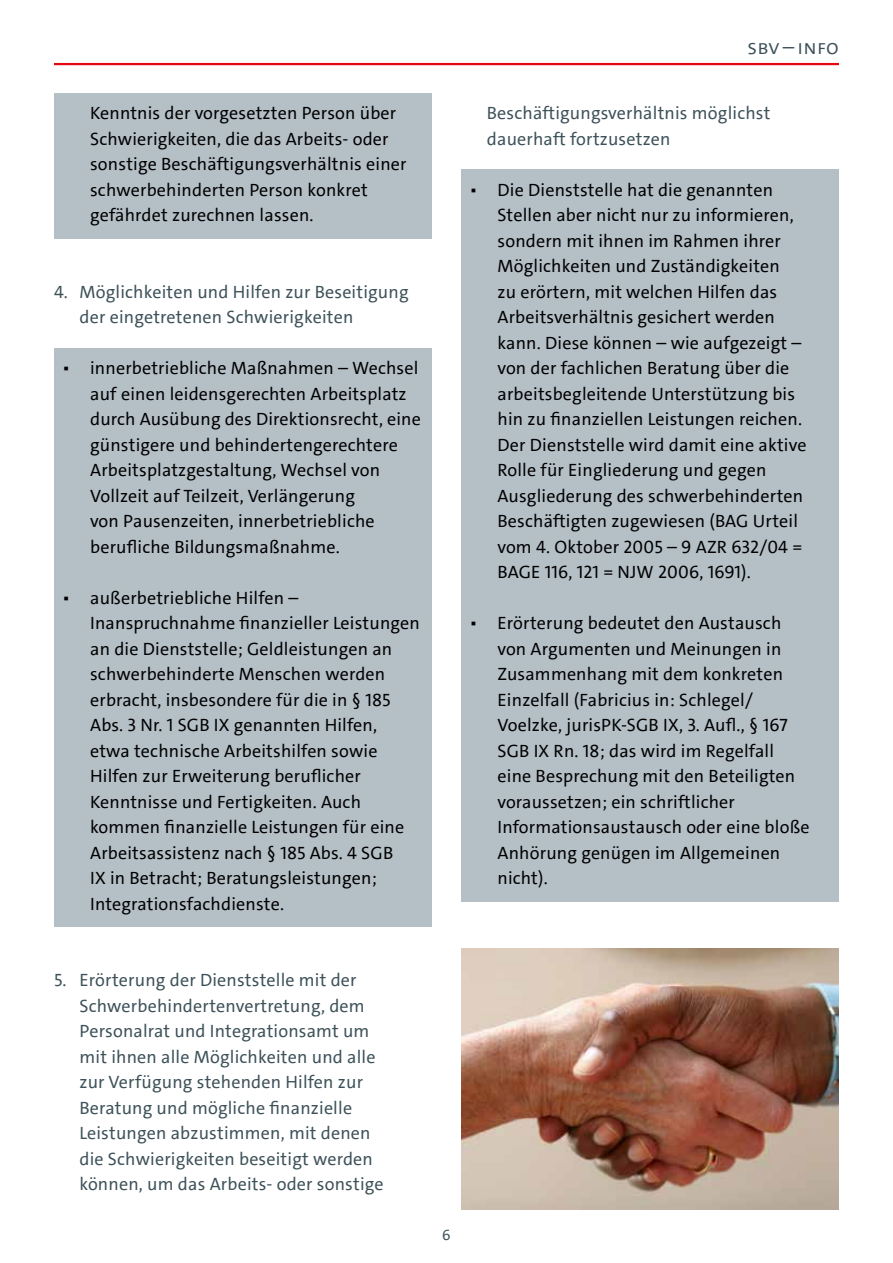
<style>
.page{position:relative;width:893px;height:1263px;background:#fff}
.page>*{position:absolute;margin:0;border:0;box-sizing:border-box;transform-origin:0 0}
.t1{font:21px "The Sans UHH Semi Light Caps";letter-spacing:.01em;color:#3d5159}
.t2{font:18px/25.5px "The Sans UHH";letter-spacing:.01em;color:#000}
.t3{font:18px/25.5px "The Sans UHH";letter-spacing:.01em;color:#3d5159}
.t4{font:15px "The Sans UHH";color:#3d5159}
</style>
<div class="page">
<hr style="left:54px;top:63px;width:785px;height:2px;background:#e30613">
<div style="left:461px;top:169px;width:378px;height:452px;background:#b4bfc6"></div>
<div style="left:461px;top:603px;width:378px;height:298px;background:#b4bfc6"></div>
<div style="left:54px;top:93px;width:378px;height:145px;background:#b4bfc6"></div>
<div style="left:54px;top:348px;width:378px;height:247px;background:#b4bfc6"></div>
<div style="left:54px;top:577px;width:378px;height:350px;background:#b4bfc6"></div>
<img style="left:461px;top:948px;width:378px;height:261px">
<p class="t2" style="left:90px;top:100px;width:318px">Kenntnis der vorgesetzten Person über Schwierigkeiten, die das Arbeits- oder sonstige Beschäftigungsverhältnis einer schwerbehinderten Person konkret gefährdet zurechnen lassen.</p>
<p class="t3" style="left:80px;top:279px;width:331px;text-indent:-26px">4. Möglichkeiten und Hilfen zur Beseitigung der eingetretenen Schwierigkeiten</p>
<p class="t2" style="left:90px;top:355px;width:332px;text-indent:-28px">▪ innerbetriebliche Maßnahmen – Wechsel auf einen leidensgerechten Arbeitsplatz durch Ausübung des Direktionsrecht, eine günstigere und behindertengerechtere Arbeitsplatzgestaltung, Wechsel von Vollzeit auf Teilzeit, Verlängerung<br>von Pausenzeiten, innerbetriebliche berufliche Bildungsmaßnahme.</p>
<p class="t2" style="left:90px;top:585px;width:331px;text-indent:-28px">▪ außerbetriebliche Hilfen – Inanspruchnahme finanzieller Leistungen an die Dienststelle; Geldleistungen an schwerbehinderte Menschen werden erbracht, insbesondere für die in § 185<br>Abs. 3 Nr. 1 SGB IX genannten Hilfen, etwa technische Arbeitshilfen sowie Hilfen zur Erweiterung beruflicher Kenntnisse und Fertigkeiten. Auch kommen finanzielle Leistungen für eine Arbeitsassistenz nach § 185 Abs. 4 SGB<br>IX in Betracht; Beratungsleistungen; Integrationsfachdienste.</p>
<p class="t1" style="left:747px;top:34px;width:93px">SBV – INFO</p>
<p class="t3" style="left:487px;top:100px;width:285px">Beschäftigungsverhältnis möglichst dauerhaft fortzusetzen</p>
<p class="t2" style="left:497px;top:177px;width:310px;text-indent:-28px">▪ Die Dienststelle hat die genannten Stellen aber nicht nur zu informieren, sondern mit ihnen im Rahmen ihrer Möglichkeiten und Zuständigkeiten<br>zu erörtern, mit welchen Hilfen das Arbeitsverhältnis gesichert werden kann. Diese können – wie aufgezeigt – von der fachlichen Beratung über die arbeitsbegleitende Unterstützung bis hin zu finanziellen Leistungen reichen.<br>Der Dienststelle wird damit eine aktive Rolle für Eingliederung und gegen Ausgliederung des schwerbehinderten Beschäftigten zugewiesen (BAG Urteil vom 4. Oktober 2005 – 9 AZR 632/04 = BAGE 116, 121 = NJW 2006, 1691).</p>
<p class="t2" style="left:497px;top:610px;width:314px;text-indent:-28px">▪ Erörterung bedeutet den Austausch von Argumenten und Meinungen in Zusammenhang mit dem konkreten Einzelfall (Fabricius in: Schlegel/ Voelzke, jurisPK-SGB IX, 3. Aufl., § 167<br>SGB IX Rn. 18; das wird im Regelfall eine Besprechung mit den Beteiligten voraussetzen; ein schriftlicher Informationsaustausch oder eine bloße Anhörung genügen im Allgemeinen nicht).</p>
<p class="t3" style="left:80px;top:967px;width:306px;text-indent:-26px">5. Erörterung der Dienststelle mit der Schwerbehindertenvertretung, dem Personalrat und Integrationsamt um mit ihnen alle Möglichkeiten und alle zur Verfügung stehenden Hilfen zur Beratung und mögliche finanzielle Leistungen abzustimmen, mit denen die Schwierigkeiten beseitigt werden können, um das Arbeits- oder sonstige</p>
<p class="t4" style="left:442px;top:1225px;width:10px">6</p>
</div>
